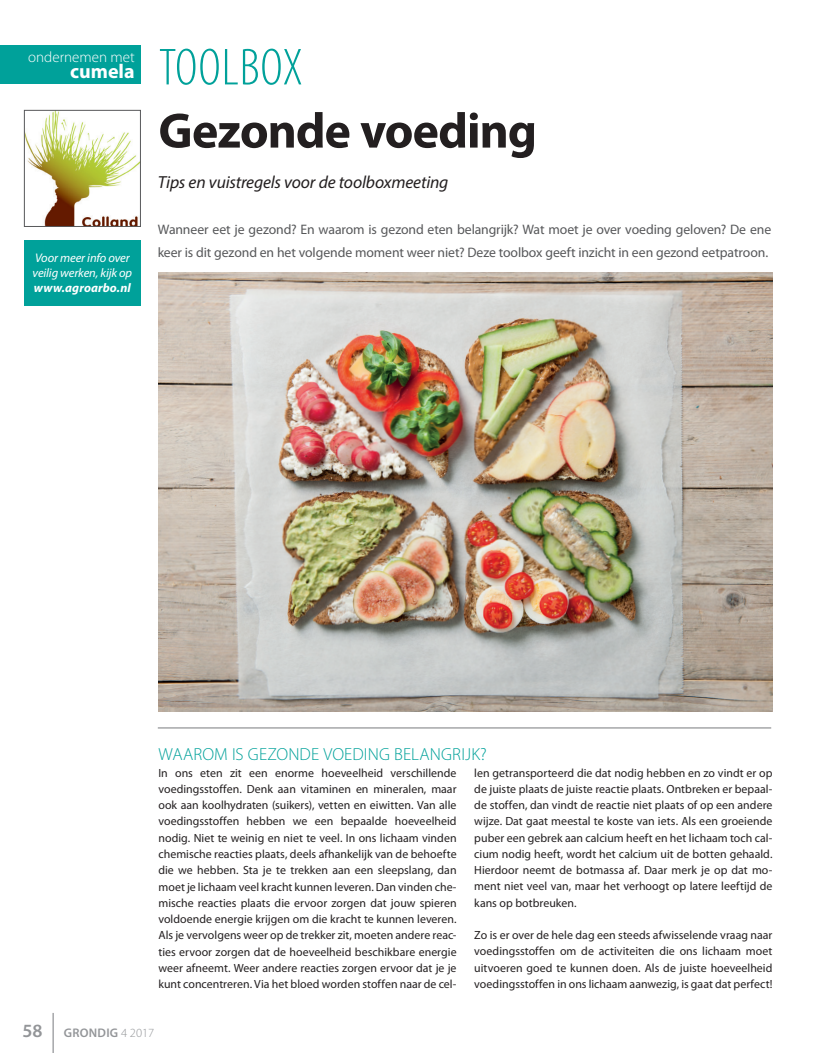
<style>
.page{position:relative;width:815px;height:1053px;background:#fff}
.page>*{position:absolute;margin:0;border:0;box-sizing:border-box;transform-origin:0 0}
.t1{font:300 condensed 52.5px "Myriad Pro";letter-spacing:.02em;color:#00a19a}
.t2{font:700 50px "Myriad Pro";letter-spacing:-.02em;color:#231f20}
.t3{font:700 20px "Myriad Pro";color:#fff}
.t4{font:italic 17.5px "Myriad Pro";letter-spacing:-.01em;color:#231f20}
.t5{font:300 17.5px "Myriad Pro";letter-spacing:.01em;color:#00a19a}
.t6{font:300 15px "Myriad Pro";color:#fff}
.t7{font:13.75px/22.5px "Myriad Pro";letter-spacing:-.005em;color:#57585a}
.t8{font:italic 12.5px/15px "Myriad Pro";letter-spacing:-.01em;color:#fff}
.t9{font:italic 700 12.5px "Myriad Pro";letter-spacing:.005em;color:#fff}
.t10{font:600 12.5px "Myriad Pro";letter-spacing:.02em;color:#939598}
.t11{font:11.88px/16.2px "Myriad Pro";color:#231f20;text-align:justify}
.s1{font-size:18.75px}
.s2{font-weight:300}
</style>
<div class="page">
<hr style="left:53px;top:1012px;width:1px;height:40px;background:#939598">
<div style="left:0;top:45px;width:141px;height:39px;background:#00a19a"></div>
<div style="left:24px;top:240px;width:117px;height:65px;background:#00a19a"></div>
<img style="left:26px;top:112px;width:113px;height:113px">
<div style="left:24px;top:110px;width:117px;height:117px;border:1px solid #57585a"></div>
<hr style="left:158px;top:727px;width:613px;height:1px;background:#939598">
<img style="left:158px;top:272px;width:614px;height:439px">
<p class="t6" style="left:28px;top:49px;width:108px">ondernemen met</p>
<h3 class="t3" style="left:70px;top:58px;width:66px">cumela</h3>
<p class="t8" style="left:33px;top:250px;width:101px">Voor meer info over veilig werken, kijk op</p>
<p class="t9" style="left:34px;top:280px;width:98px">www.agroarbo.nl</p>
<h1 class="t1" style="left:159px;top:39px;width:145px">TOOLBOX</h1>
<h2 class="t2" style="left:158px;top:98px;width:380px">Gezonde voeding</h2>
<h3 class="t4" style="left:158px;top:171px;width:292px">Tips en vuistregels voor de toolboxmeeting</h3>
<p class="t7" style="left:158px;top:218px;width:615px">Wanneer eet je gezond? En waarom is gezond eten belangrijk? Wat moet je over voeding geloven? De ene keer is dit gezond en het volgende moment weer niet? Deze toolbox geeft inzicht in een gezond eetpatroon.</p>
<h3 class="t5" style="left:159px;top:745px;width:330px">WAAROM IS GEZONDE VOEDING BELANGRIJK?</h3>
<p class="t11" style="left:158px;top:764px;width:300px">In ons eten zit een enorme hoeveelheid verschillende voedingsstoffen. Denk aan vitaminen en mineralen, maar ook aan koolhydraten (suikers), vetten en eiwitten. Van alle voedingsstoffen hebben we een bepaalde hoeveelheid nodig. Niet te weinig en niet te veel. In ons lichaam vinden chemische reacties plaats, deels afhankelijk van de behoefte die we hebben. Sta je te trekken aan een sleepslang, dan moet je lichaam veel kracht kunnen leveren. Dan vinden che&shy;mische reacties plaats die ervoor zorgen dat jouw spieren voldoende energie krijgen om die kracht te kunnen leveren.<br>Als je vervolgens weer op de trekker zit, moeten andere reac&shy;ties ervoor zorgen dat de hoeveelheid beschikbare energie weer afneemt. Weer andere reacties zorgen ervoor dat je je kunt concentreren. Via het bloed worden stoffen naar de cel-</p>
<p class="t11" style="left:474px;top:764px;width:300px">len getransporteerd die dat nodig hebben en zo vindt er op de juiste plaats de juiste reactie plaats. Ontbreken er bepaal&shy;de stoffen, dan vindt de reactie niet plaats of op een andere wijze. Dat gaat meestal te koste van iets. Als een groeiende puber een gebrek aan calcium heeft en het lichaam toch cal&shy;cium nodig heeft, wordt het calcium uit de botten gehaald.<br>Hierdoor neemt de botmassa af. Daar merk je op dat mo&shy;ment niet veel van, maar het verhoogt op latere leeftijd de kans op botbreuken.</p>
<p class="t11" style="left:474px;top:926px;width:300px">Zo is er over de hele dag een steeds afwisselende vraag naar voedingsstoffen om de activiteiten die ons lichaam moet uitvoeren goed te kunnen doen. Als de juiste hoeveelheid voedingsstoffen in ons lichaam aanwezig, is gaat dat perfect!</p>
<p class="t10" style="left:22px;top:1024px;width:133px"><span class="s1">58</span> GRONDIG <span class="s2">4 2017</span></p>
</div>
